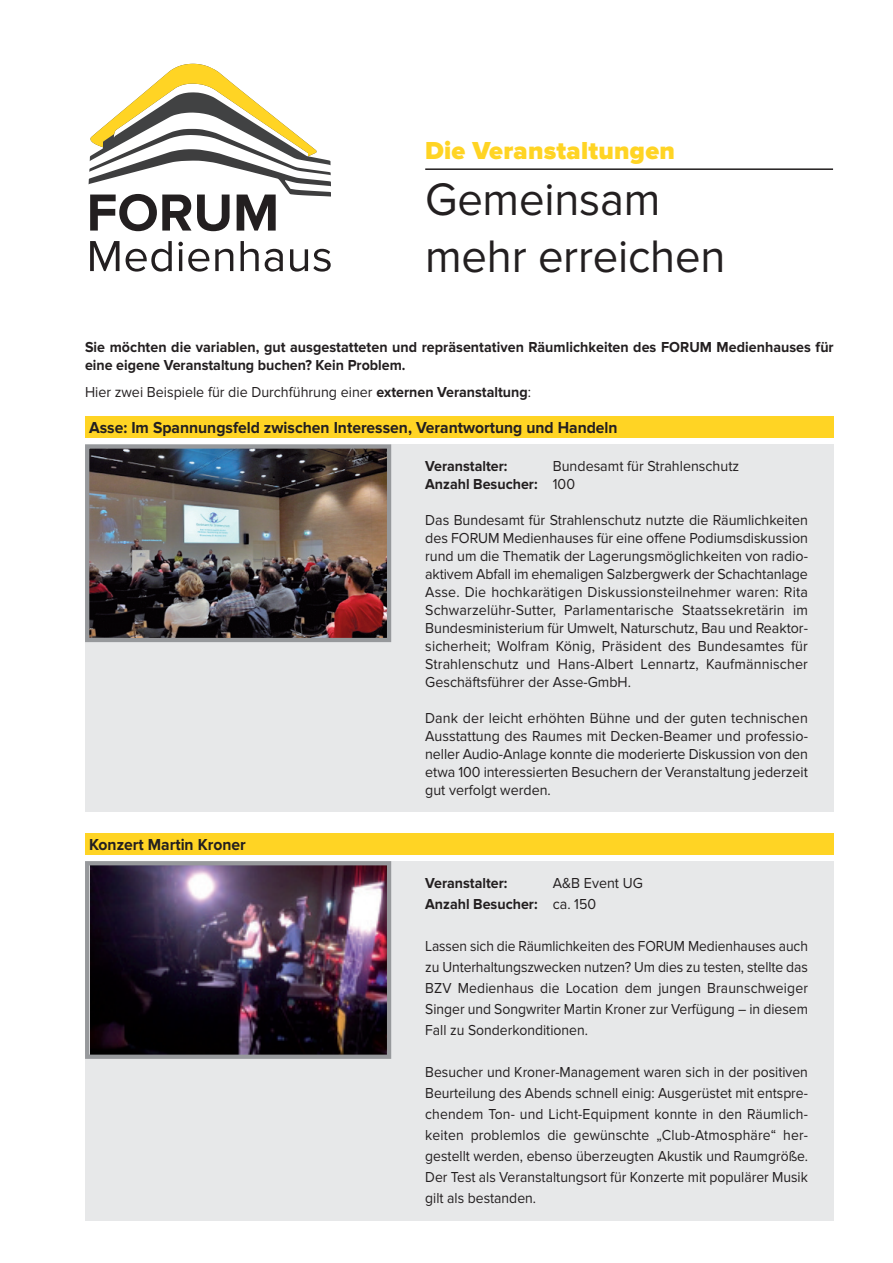
<style>
.page{position:relative;width:893px;height:1263px;background:#fff}
.page>*{position:absolute;margin:0;border:0;box-sizing:border-box;transform-origin:0 0}
.t1{font:47.25px/56.7px "Proxima Nova";letter-spacing:-.005em;color:#231f20;scale:.96 1}
.t2{font:900 25.5px "Proxima Nova";letter-spacing:.01em;color:#ffd424}
.t3{font:700 16.5px "Proxima Nova";color:#231f20;scale:.95 1}
.t4{font:15px/18px "Proxima Nova";color:#231f20;scale:.95 1}
.t5{font:15px/21px "Proxima Nova";color:#231f20;text-align:justify;scale:.93 1}
.t6{font:15px/21px "Proxima Nova";color:#231f20;text-align:justify;scale:.92 1}
.t7{font:700 15px/18px "Proxima Nova";letter-spacing:.005em;color:#231f20;scale:.95 1}
.s1{font-weight:700}
</style>
<div class="page">
<div style="left:85px;top:417px;width:748px;height:21px;background:#ffd424"></div>
<div style="left:85px;top:444px;width:748px;height:368px;background:#e7e8e9"></div>
<div style="left:85px;top:833px;width:748px;height:22px;background:#ffd424"></div>
<div style="left:85px;top:861px;width:748px;height:359px;background:#e7e8e9"></div>
<img style="left:90px;top:866px;width:296px;height:188px">
<div style="left:85px;top:861px;width:306px;height:198px;border:4px solid #97999c"></div>
<img style="left:90px;top:449px;width:296px;height:188px">
<div style="left:85px;top:444px;width:306px;height:198px;border:4px solid #97999c"></div>
<svg style="left:90px;top:241px;width:29px;height:30px"></svg>
<svg style="left:126px;top:241px;width:46px;height:31px"></svg>
<svg style="left:178px;top:242px;width:31px;height:30px"></svg>
<svg style="left:215px;top:249px;width:18px;height:22px"></svg>
<svg style="left:241px;top:241px;width:18px;height:30px"></svg>
<svg style="left:265px;top:249px;width:18px;height:23px"></svg>
<svg style="left:290px;top:249px;width:41px;height:23px"></svg>
<svg style="left:89px;top:64px;width:242px;height:167px"></svg>
<hr style="left:425px;top:168px;width:408px;height:2px;background:#231f20">
<h2 class="t2" style="left:425px;top:135px;width:251px">Die Veranstaltungen</h2>
<h1 class="t1" style="left:425px;top:172px;width:314px">Gemeinsam mehr erreichen</h1>
<p class="t7" style="left:85px;top:338px;width:790px">Sie möchten die variablen, gut ausgestatteten und repräsentativen Räumlichkeiten des FORUM Medienhauses für eine eigene Veranstaltung buchen? Kein Problem.</p>
<p class="t4" style="left:85px;top:383px;width:471px">Hier zwei Beispiele für die Durchführung einer <span class="s1">externen Veranstaltung</span>:</p>
<p class="t3" style="left:89px;top:418px;width:558px">Asse: Im Spannungsfeld zwischen Interessen, Verantwortung und Handeln</p>
<p class="t3" style="left:89px;top:834px;width:166px">Konzert Martin Kroner</p>
<p class="t4" style="left:425px;top:457px;width:332px;text-indent:128px">Bundesamt für Strahlenschutz<br><span class="s1">Anzahl Besucher:</span> 100</p>
<p class="t4" style="left:425px;top:511px;width:404px;text-align:justify">Das Bundesamt für Strahlenschutz nutzte die Räumlichkeiten des FORUM Medienhauses für eine offene Podiumsdiskussion rund um die Thematik der Lagerungsmöglichkeiten von radio&shy;aktivem Abfall im ehemaligen Salzbergwerk der Schachtanlage Asse. Die hochkarätigen Diskussionsteilnehmer waren: Rita Schwarzelühr-Sutter, Parlamentarische Staatssekretärin im Bundesministerium für Umwelt, Naturschutz, Bau und Reaktor&shy;sicherheit; Wolfram König, Präsident des Bundesamtes für Strahlenschutz und Hans-Albert Lennartz, Kaufmännischer Geschäftsführer der Asse-GmbH.</p>
<p class="t4" style="left:425px;top:709px;width:404px;text-align:justify">Dank der leicht erhöhten Bühne und der guten technischen Ausstattung des Raumes mit Decken-Beamer und professio&shy;neller Audio-Anlage konnte die moderierte Diskussion von den etwa 100 interessierten Besuchern der Veranstaltung jederzeit gut verfolgt werden.</p>
<p class="t7" style="left:425px;top:457px;width:88px">Veranstalter:</p>
<p class="t4" style="left:425px;top:872px;width:231px;line-height:21px;text-indent:128px">A&amp;B Event UG<br><span class="s1">Anzahl Besucher:</span> ca. 150</p>
<p class="t6" style="left:425px;top:935px;width:417px">Lassen sich die Räumlichkeiten des FORUM Medienhauses auch zu Unterhaltungszwecken nutzen? Um dies zu testen, stellte das BZV Medienhaus die Location dem jungen Braunschweiger Singer und Songwriter Martin Kroner zur Verfügung – in diesem Fall zu Sonderkonditionen.</p>
<p class="t5" style="left:425px;top:1061px;width:413px">Besucher und Kroner-Management waren sich in der positiven Beurteilung des Abends schnell einig: Ausgerüstet mit entspre&shy;chendem Ton- und Licht-Equipment konnte in den Räumlich&shy;keiten problemlos die gewünschte „Club-Atmosphäre“ her&shy;gestellt werden, ebenso überzeugten Akustik und Raumgröße.<br>Der Test als Veranstaltungsort für Konzerte mit populärer Musik gilt als bestanden.</p>
<p class="t7" style="left:425px;top:874px;width:88px">Veranstalter:</p>
</div>
